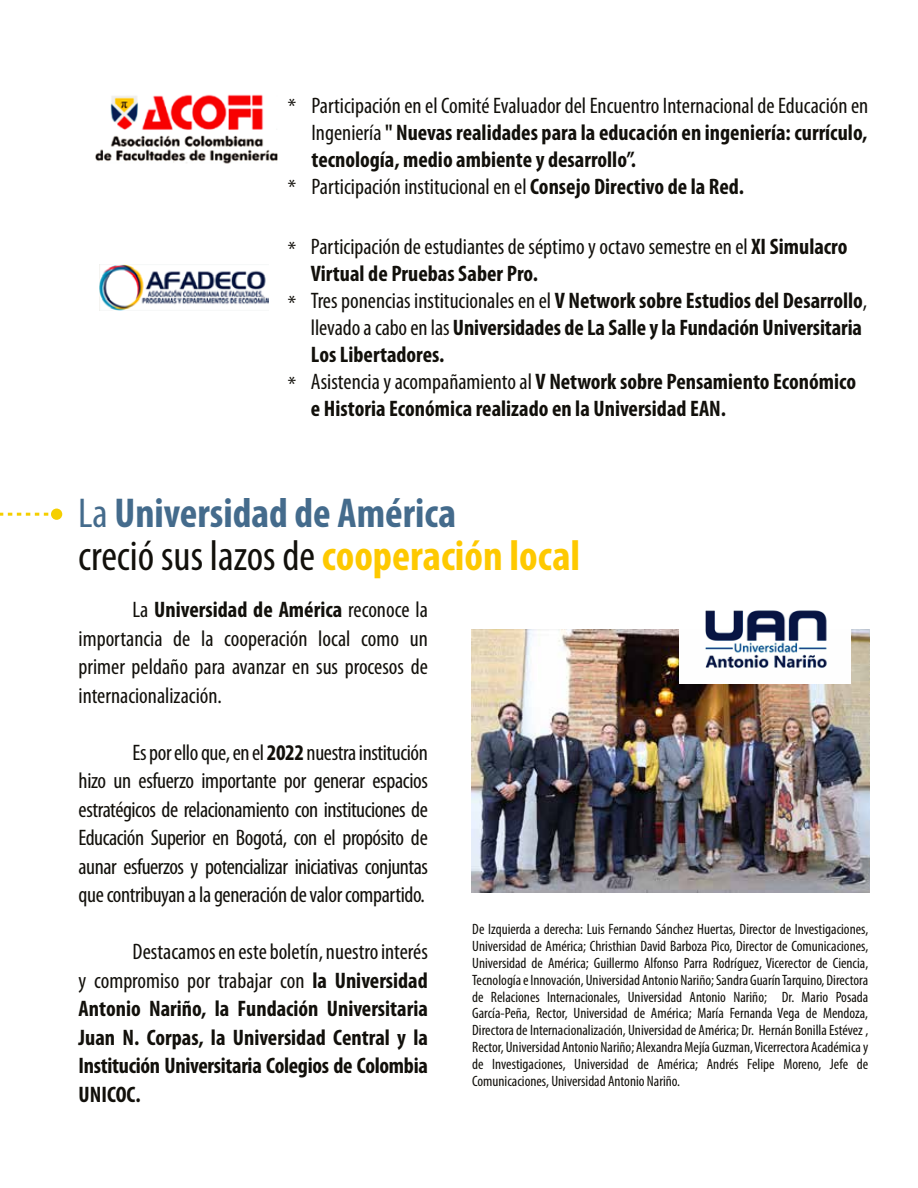
<style>
.page{position:relative;width:918px;height:1188px;background:#fff}
.page>*{position:absolute;margin:0;border:0;box-sizing:border-box;transform-origin:0 0}
.t1{font:condensed 43.05px "Myriad Pro";color:#12100b}
.t2{font:700 condensed 41.85px "Myriad Pro";color:#446b8c}
.t3{font:700 condensed 22.5px/27px "Myriad Pro";color:#12100b}
.t4{font:condensed 22.5px/28.5px "Myriad Pro";letter-spacing:-.01em;color:#12100b;text-align:justify}
.t5{font:condensed 15px/17px "Myriad Pro";color:#12100b;text-align:justify}
.s1{font-weight:400}
.s2{font-weight:700;color:#fec900}
.s3{font-weight:700}
</style>
<div class="page">
<img style="left:95px;top:94px;width:183px;height:70px">
<img style="left:100px;top:264px;width:168px;height:46px">
<img style="left:471px;top:630px;width:399px;height:262px">
<svg style="left:0;top:513px;width:49px;height:3px"></svg>
<div style="left:51px;top:509px;width:11px;height:11px;background:#f5cf00;border-radius:50%"></div>
<img style="left:679px;top:610px;width:171px;height:73px">
<p class="t4" style="left:288px;top:92px;width:10px">*</p>
<p class="t4" style="left:288px;top:173px;width:10px">*</p>
<p class="t3" style="left:311px;top:92px;width:558px"><span class="s1">Participación en el Comité Evaluador del Encuentro Internacional de Educación en Ingeniería</span> " Nuevas realidades para la educación en ingeniería: currículo, tecnología, medio ambiente y desarrollo”.<br><span class="s1">Participación institucional en el</span> Consejo Directivo de la Red.</p>
<p class="t4" style="left:288px;top:235px;width:10px">*</p>
<p class="t4" style="left:288px;top:289px;width:10px">*</p>
<p class="t4" style="left:288px;top:370px;width:10px">*</p>
<p class="t3" style="left:311px;top:233px;width:558px"><span class="s1">Participación de estudiantes de séptimo y octavo semestre en el</span> XI Simulacro Virtual de Pruebas Saber Pro.<br><span class="s1">Tres ponencias institucionales en el</span> V Network sobre Estudios del Desarrollo<span class="s1">, llevado a cabo en las</span> Universidades de La Salle y la Fundación Universitaria Los Libertadores.<br><span class="s1">Asistencia y acompañamiento al</span> V Network sobre Pensamiento Económico e Historia Económica realizado en la Universidad EAN.</p>
<h2 class="t2" style="left:78px;top:487px;width:380px"><span class="s1">La</span> Universidad de América</h2>
<h1 class="t1" style="left:78px;top:530px;width:503px">creció sus lazos de <span class="s2">cooperación local</span></h1>
<p class="t4" style="left:79px;top:595px;width:351px;text-indent:54px">La <span class="s3">Universidad de América</span> reconoce la importancia de la cooperación local como un primer peldaño para avanzar en sus procesos de internacionalización.</p>
<p class="t4" style="left:79px;top:738px;width:351px;text-indent:54px">Es por ello que, en el <span class="s3">2022</span> nuestra institución hizo un esfuerzo importante por generar espacios estratégicos de relacionamiento con instituciones de Educación Superior en Bogotá, con el propósito de aunar esfuerzos y potencializar iniciativas conjuntas que contribuyan a la generación de valor compartido.</p>
<p class="t3" style="left:79px;top:937px;width:351px;line-height:28.5px;text-align:justify;text-indent:54px"><span class="s1">Destacamos en este boletín, nuestro interés y compromiso por trabajar con</span> la Universidad Antonio Nariño, la Fundación Universitaria Juan N. Corpas, la Universidad Central y la Institución Universitaria Colegios de Colombia UNICOC.</p>
<p class="t5" style="left:472px;top:920px;width:398px">De Izquierda a derecha: Luis Fernando Sánchez Huertas, Director de Investigaciones, Universidad de América; Christhian David Barboza Pico, Director de Comunicaciones, Universidad de América; Guillermo Alfonso Parra Rodríguez, Vicerector de Ciencia, Tecnología e Innovación, Universidad Antonio Nariño; Sandra Guarín Tarquino, Directora de Relaciones Internacionales, Universidad Antonio Nariño; Dr. Mario Posada García-Peña, Rector, Universidad de América; María Fernanda Vega de Mendoza, Directora de Internacionalización, Universidad de América; Dr. Hernán Bonilla Estévez , Rector, Universidad Antonio Nariño; Alexandra Mejía Guzman, Vicerrectora Académica y de Investigaciones, Universidad de América; Andrés Felipe Moreno, Jefe de Comunicaciones, Universidad Antonio Nariño.</p>
</div>
